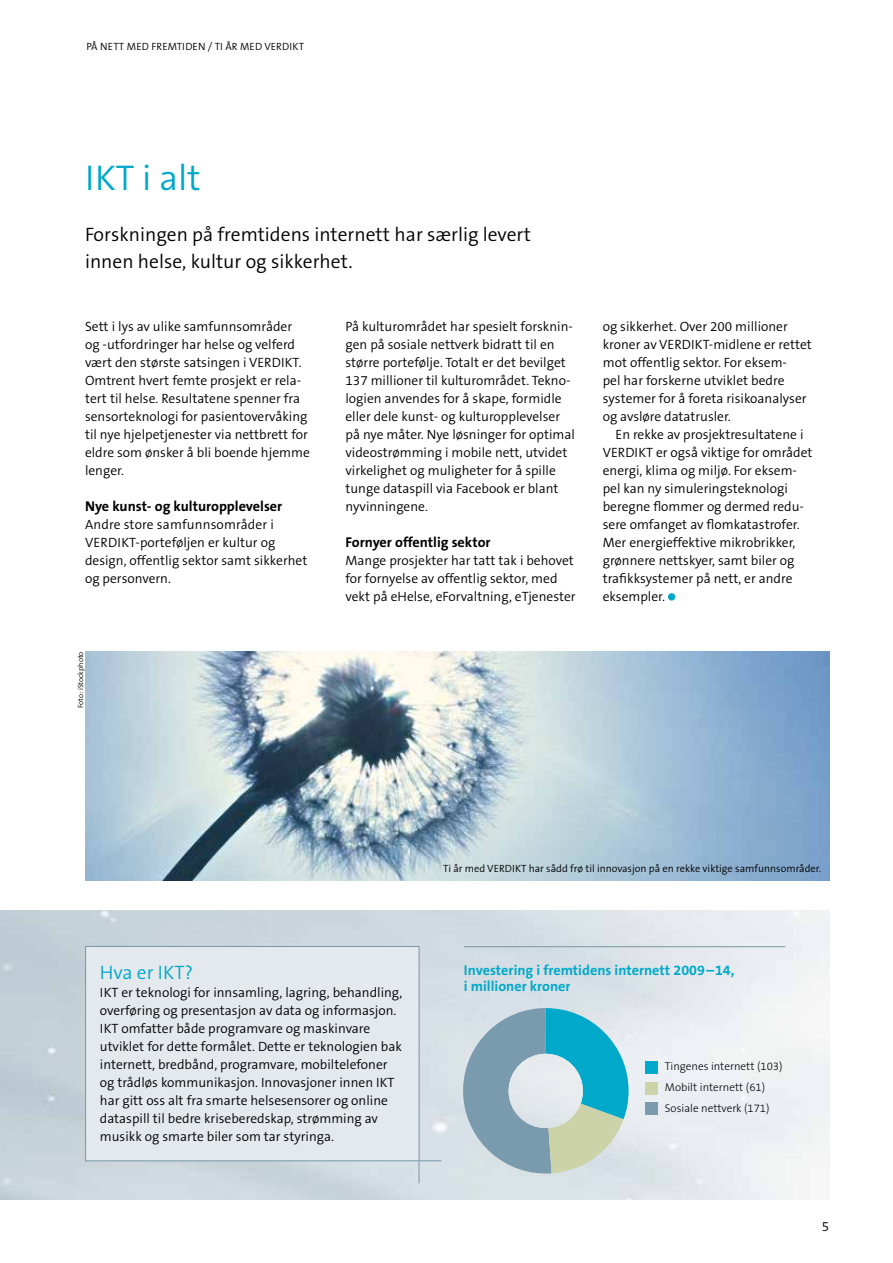
<style>
.page{position:relative;width:893px;height:1263px;background:#fff}
.page>*{position:absolute;margin:0;border:0;box-sizing:border-box;transform-origin:0 0}
.t1{font:300 36px "The Sans B4";color:#00a9c9}
.t2{font:300 19.5px/27px "The Sans B4";color:#000}
.t3{font:300 19.5px "The Sans B4";color:#00a9c9}
.t4{font:700 14.25px/16.5px "The Sans B7";color:#00a9c9}
.t5{font:700 14.25px "The Sans B7";color:#000}
.t6{font:300 13.5px/18px "The Sans B4";color:#000}
.t7{font:300 11.25px/21.1px "The Sans B3";color:#000}
.t8{font:300 10.5px "The Sans B4";color:#000}
.t9{font:300 7.5px "The Sans B4";color:#000}
</style>
<div class="page">
<div style="left:668px;top:593px;width:7px;height:8px;background:#00a9c9;border-radius:50%"></div>
<svg style="left:460px;top:1008px;width:169px;height:168px;background:#86b9c3"></svg>
<div style="left:645px;top:1061px;width:13px;height:13px;background:#00a9c9"></div>
<div style="left:645px;top:1081px;width:13px;height:13px;background:#ccd3a8"></div>
<div style="left:645px;top:1102px;width:13px;height:13px;background:#7a9aad"></div>
<img style="left:509px;top:1054px;width:74px;height:74px;border-radius:37px">
<hr style="left:464px;top:946px;width:321px;height:1px;background:#7a9aad">
<div style="left:85px;top:946px;width:335px;height:215px;background:#e3e9ed;border:1px solid #7a9aad"></div>
<svg style="left:420px;top:1160px;width:21px;height:1px"></svg>
<hr style="left:418px;top:1161px;width:2px;height:22px;background:#7a9aad">
<img style="left:85px;top:651px;width:744px;height:230px">
<p class="t8" style="left:86px;top:41px;width:219px">PÅ NETT MED FREMTIDEN / TI ÅR MED VERDIKT</p>
<h1 class="t1" style="left:85px;top:159px;width:117px">IKT i alt</h1>
<h2 class="t2" style="left:85px;top:221px;width:447px">Forskningen på fremtidens internett har særlig levert innen helse, kultur og sikkerhet.</h2>
<p class="t6" style="left:85px;top:317px;width:226px">Sett i lys av ulike samfunnsområder og -utfordringer har helse og velferd vært den største satsingen i VERDIKT.<br>Omtrent hvert femte prosjekt er rela&shy;tert til helse. Resultatene spenner fra sensorteknologi for pasientovervåking til nye hjelpetjenester via nettbrett for eldre som ønsker å bli boende hjemme lenger.</p>
<p class="t5" style="left:85px;top:498px;width:199px">Nye kunst- og kulturopplevelser</p>
<p class="t6" style="left:85px;top:515px;width:224px">Andre store samfunnsområder i<br>VERDIKT-porteføljen er kultur og design, offentlig sektor samt sikkerhet og personvern.</p>
<p class="t9" style="left:77px;top:708px;width:58px;rotate:-90deg">Foto: iStockphoto</p>
<p class="t6" style="left:345px;top:317px;width:231px">På kulturområdet har spesielt forsknin&shy;gen på sosiale nettverk bidratt til en større portefølje. Totalt er det bevilget 137 millioner til kulturområdet. Tekno&shy;logien anvendes for å skape, formidle eller dele kunst- og kulturopplevelser på nye måter. Nye løsninger for optimal videostrømming i mobile nett, utvidet virkelighet og muligheter for å spille tunge dataspill via Facebook er blant nyvinningene.</p>
<p class="t5" style="left:345px;top:534px;width:147px">Fornyer offentlig sektor</p>
<p class="t6" style="left:345px;top:551px;width:232px">Mange prosjekter har tatt tak i behovet for fornyelse av offentlig sektor, med vekt på eHelse, eForvaltning, eTjenester</p>
<p class="t6" style="left:603px;top:317px;width:211px">og sikkerhet. Over 200 millioner kroner av VERDIKT-midlene er rettet mot offentlig sektor. For eksem-<br>pel har forskerne utviklet bedre systemer for å foreta risikoanalyser og avsløre datatrusler.</p>
<p class="t6" style="left:603px;top:425px;width:211px;text-indent:13px">En rekke av prosjektresultatene i<br>VERDIKT er også viktige for området energi, klima og miljø. For eksem&shy;pel kan ny simuleringsteknologi beregne flommer og dermed redu&shy;sere omfanget av flomkatastrofer.<br>Mer energieffektive mikrobrikker, grønnere nettskyer, samt biler og trafikksystemer på nett, er andre eksempler.</p>
<h2 class="t3" style="left:100px;top:961px;width:95px">Hva er IKT?</h2>
<p class="t6" style="left:100px;top:983px;width:304px">IKT er teknologi for innsamling, lagring, behandling, overføring og presentasjon av data og informasjon.<br>IKT omfatter både programvare og maskinvare utviklet for dette formålet. Dette er teknologien bak internett, bredbånd, programvare, mobiltelefoner og trådløs kommunikasjon. Innovasjoner innen IKT har gitt oss alt fra smarte helsesensorer og online dataspill til bedre kriseberedskap, strømming av musikk og smarte biler som tar styringa.</p>
<p class="t8" style="left:443px;top:863px;width:379px">Ti år med VERDIKT har sådd frø til innovasjon på en rekke viktige samfunnsområder.</p>
<p class="t4" style="left:464px;top:962px;width:272px">Investering i fremtidens internett 2009 – 14, i millioner kroner</p>
<p class="t7" style="left:665px;top:1056px;width:119px">Tingenes internett (103)<br>Mobilt internett (61)<br>Sosiale nettverk (171)</p>
<p class="t6" style="left:822px;top:1217px;width:9px">5</p>
</div>
